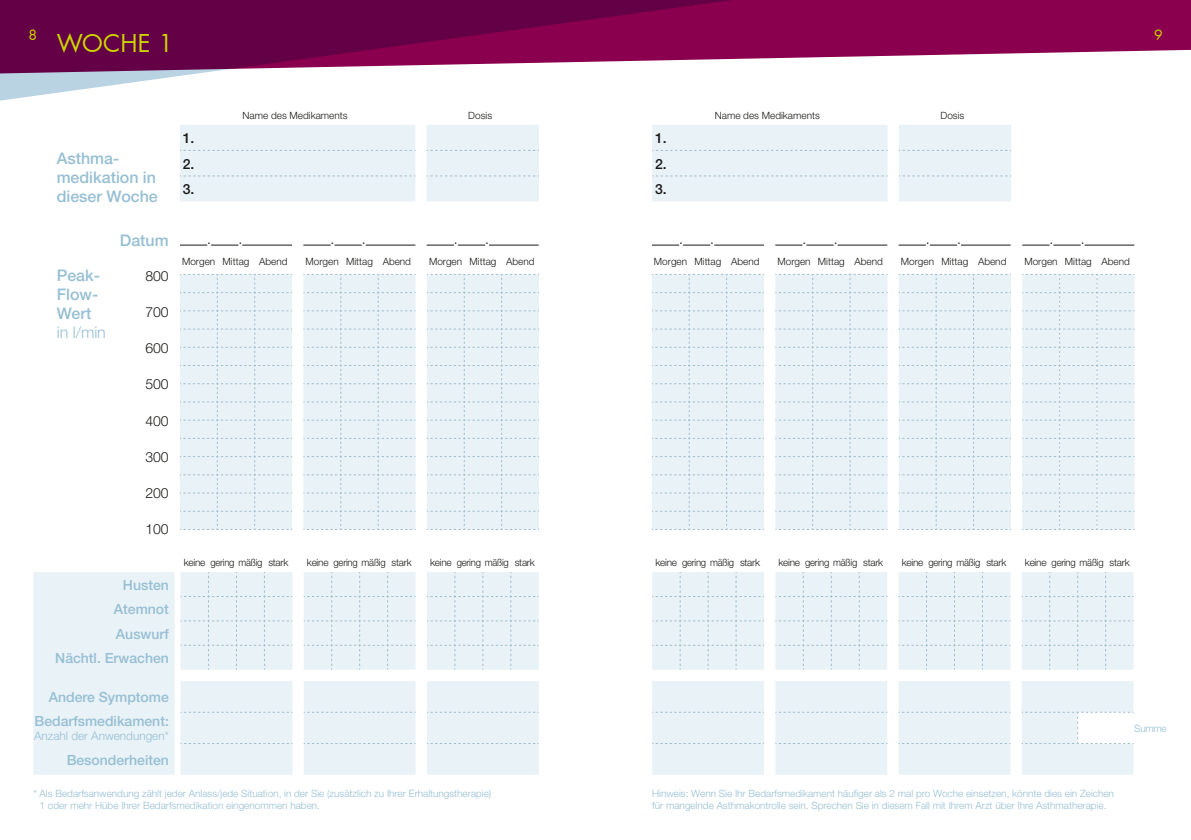
<style>
.page{position:relative;width:1191px;height:840px;background:#fff}
.page>*{position:absolute;margin:0;border:0;box-sizing:border-box;transform-origin:0 0}
.t1{font:24px "Futura LT Pro";letter-spacing:.005em;color:#ccd500}
.t2{font:500 16px/19.2px "Helvetica Neue LT";color:#96bfd4;text-align:justify}
.t3{font:300 16px "Helvetica Neue LT";color:#96bfd4}
.t4{font:500 14px/24.4px "Helvetica Neue LT";color:#96bfd4;text-align:right}
.t5{font:300 14px "Helvetica Neue LT";color:#1a1a18}
.t6{font:500 14px/25.6px "Helvetica Neue LT";color:#1a1a18;text-align:justify}
.t7{font:14px "Futura LT Pro";color:#ccd500}
.t8{font:300 11.8px "Helvetica Neue LT";color:#96bfd4}
.t9{font:300 10px/12px "Helvetica Neue LT";color:#96bfd4}
.t10{font:300 10px "Helvetica Neue LT";color:#1a1a18}
.t11{font:300 10px "Helvetica Neue LT";letter-spacing:-.025em;color:#1a1a18}
</style>
<div class="page">
<svg style="left:0;top:0;width:1191px;height:101px"></svg>
<svg style="left:33px;top:572px;width:506px;height:202px;background:#ebf3f7"></svg>
<div style="left:181px;top:572px;width:111px;height:97px;background:#e9f2f7"></div>
<div style="left:304px;top:572px;width:111px;height:97px;background:#e9f2f7"></div>
<div style="left:427px;top:572px;width:112px;height:97px;background:#e9f2f7"></div>
<svg style="left:181px;top:711px;width:111px;height:1px"></svg>
<svg style="left:181px;top:742px;width:111px;height:1px"></svg>
<svg style="left:304px;top:711px;width:111px;height:1px"></svg>
<svg style="left:304px;top:742px;width:111px;height:1px"></svg>
<svg style="left:427px;top:711px;width:112px;height:1px"></svg>
<svg style="left:427px;top:742px;width:112px;height:1px"></svg>
<svg style="left:652px;top:596px;width:481px;height:178px;fill:#e9f2f7"></svg>
<div style="left:775px;top:572px;width:112px;height:97px;background:#e9f2f7"></div>
<svg style="left:898px;top:572px;width:112px;height:97px;background:#e6f0f5"></svg>
<svg style="left:1021px;top:572px;width:112px;height:97px;background:#e6f0f5"></svg>
<svg style="left:652px;top:711px;width:112px;height:1px"></svg>
<svg style="left:652px;top:742px;width:112px;height:1px"></svg>
<svg style="left:775px;top:711px;width:112px;height:1px"></svg>
<svg style="left:775px;top:742px;width:112px;height:1px"></svg>
<svg style="left:898px;top:711px;width:112px;height:1px"></svg>
<svg style="left:898px;top:742px;width:112px;height:1px"></svg>
<div style="left:652px;top:572px;width:112px;height:97px;background:#e9f2f7"></div>
<svg style="left:1021px;top:711px;width:112px;height:32px"></svg>
<svg style="left:180px;top:244px;width:58px;height:1px"></svg>
<hr style="left:242px;top:244px;width:50px;height:1px;background:#1a1a18">
<svg style="left:303px;top:244px;width:59px;height:1px"></svg>
<hr style="left:366px;top:244px;width:49px;height:1px;background:#1a1a18">
<svg style="left:427px;top:244px;width:58px;height:1px"></svg>
<hr style="left:489px;top:244px;width:50px;height:1px;background:#1a1a18">
<svg style="left:652px;top:244px;width:58px;height:1px"></svg>
<hr style="left:714px;top:244px;width:50px;height:1px;background:#1a1a18">
<svg style="left:775px;top:244px;width:58px;height:1px"></svg>
<hr style="left:837px;top:244px;width:50px;height:1px;background:#1a1a18">
<svg style="left:898px;top:244px;width:59px;height:1px"></svg>
<hr style="left:961px;top:244px;width:49px;height:1px;background:#1a1a18">
<svg style="left:1022px;top:244px;width:58px;height:1px"></svg>
<hr style="left:1084px;top:244px;width:50px;height:1px;background:#1a1a18">
<div style="left:180px;top:274px;width:112px;height:256px;background:#e9f2f7"></div>
<svg style="left:303px;top:274px;width:112px;height:256px;background:#e7f0f6"></svg>
<div style="left:427px;top:274px;width:112px;height:256px;background:#e9f2f7"></div>
<div style="left:652px;top:274px;width:112px;height:256px;background:#e9f2f7"></div>
<div style="left:775px;top:274px;width:112px;height:256px;background:#e9f2f7"></div>
<svg style="left:898px;top:274px;width:236px;height:256px;background:#e7f0f5"></svg>
<div style="left:180px;top:125px;width:359px;height:76px;background:#e9f2f7"></div>
<div style="left:652px;top:125px;width:359px;height:76px;background:#e9f2f7"></div>
<h3 class="t7" style="left:28px;top:25px;width:10px">8</h3>
<h3 class="t7" style="left:1154px;top:25px;width:10px">9</h3>
<h1 class="t1" style="left:57px;top:27px;width:118px">WOCHE 1</h1>
<h2 class="t2" style="left:57px;top:148px;width:103px;text-align:left">Asthma&shy;medikation in dieser Woche</h2>
<h3 class="t6" style="left:183px;top:125px;width:13px">1.<br>2.<br>3.</h3>
<p class="t10" style="left:242px;top:109px;width:107px">Name des Medikaments</p>
<p class="t10" style="left:468px;top:109px;width:25px">Dosis</p>
<h3 class="t6" style="left:655px;top:125px;width:13px">1.<br>2.<br>3.</h3>
<p class="t10" style="left:715px;top:109px;width:107px">Name des Medikaments</p>
<p class="t10" style="left:940px;top:109px;width:25px">Dosis</p>
<h2 class="t2" style="left:57px;top:265px;width:45px">Peak-Flow-Wert</h2>
<h2 class="t3" style="left:57px;top:322px;width:51px">in l/min</h2>
<h2 class="t2" style="left:120px;top:231px;width:50px">Datum</h2>
<h3 class="t5" style="left:207px;top:230px;width:5px">.</h3>
<h3 class="t5" style="left:238px;top:230px;width:5px">.</h3>
<h3 class="t5" style="left:331px;top:230px;width:5px">.</h3>
<h3 class="t5" style="left:362px;top:230px;width:5px">.</h3>
<h3 class="t5" style="left:454px;top:230px;width:5px">.</h3>
<h3 class="t5" style="left:485px;top:230px;width:5px">.</h3>
<h3 class="t5" style="left:679px;top:230px;width:5px">.</h3>
<h3 class="t5" style="left:710px;top:230px;width:5px">.</h3>
<h3 class="t5" style="left:802px;top:230px;width:5px">.</h3>
<h3 class="t5" style="left:833px;top:230px;width:5px">.</h3>
<h3 class="t5" style="left:926px;top:230px;width:5px">.</h3>
<h3 class="t5" style="left:957px;top:230px;width:5px">.</h3>
<h3 class="t5" style="left:1049px;top:230px;width:5px">.</h3>
<h3 class="t5" style="left:1080px;top:230px;width:5px">.</h3>
<p class="t10" style="left:182px;top:255px;width:107px">Morgen Mittag Abend</p>
<p class="t10" style="left:305px;top:255px;width:107px">Morgen Mittag Abend</p>
<p class="t10" style="left:429px;top:255px;width:107px">Morgen Mittag Abend</p>
<p class="t10" style="left:654px;top:255px;width:107px">Morgen Mittag Abend</p>
<p class="t10" style="left:777px;top:255px;width:107px">Morgen Mittag Abend</p>
<p class="t10" style="left:901px;top:255px;width:107px">Morgen Mittag Abend</p>
<p class="t10" style="left:1024px;top:255px;width:107px">Morgen Mittag Abend</p>
<h3 class="t5" style="left:145px;top:267px;width:25px">800</h3>
<h3 class="t5" style="left:145px;top:303px;width:25px">700</h3>
<h3 class="t5" style="left:145px;top:339px;width:25px">600</h3>
<h3 class="t5" style="left:145px;top:375px;width:25px">500</h3>
<h3 class="t5" style="left:145px;top:412px;width:25px">400</h3>
<h3 class="t5" style="left:145px;top:448px;width:25px">300</h3>
<h3 class="t5" style="left:145px;top:484px;width:25px">200</h3>
<h3 class="t5" style="left:145px;top:520px;width:25px">100</h3>
<p class="t11" style="left:184px;top:555px;width:106px">keine gering mäßig stark</p>
<p class="t11" style="left:307px;top:555px;width:106px">keine gering mäßig stark</p>
<p class="t11" style="left:430px;top:555px;width:106px">keine gering mäßig stark</p>
<p class="t11" style="left:655px;top:555px;width:106px">keine gering mäßig stark</p>
<p class="t11" style="left:778px;top:555px;width:106px">keine gering mäßig stark</p>
<p class="t11" style="left:901px;top:555px;width:106px">keine gering mäßig stark</p>
<p class="t11" style="left:1025px;top:555px;width:106px">keine gering mäßig stark</p>
<h3 class="t4" style="left:55px;top:572px;width:115px">Husten<br>Atemnot<br>Auswurf<br>Nächtl. Erwachen</h3>
<h3 class="t4" style="left:35px;top:684px;width:136px">Andere Symptome<br>Bedarfsmedikament:</h3>
<p class="t8" style="left:34px;top:728px;width:136px">Anzahl der Anwendungen*</p>
<h3 class="t4" style="left:67px;top:746px;width:104px">Besonderheiten</h3>
<p class="t9" style="left:40px;top:787px;width:453px;text-indent:-6px">* Als Bedarfsanwendung zählt jeder Anlass/jede Situation, in der Sie (zusätzlich zu Ihrer Erhaltungstherapie)<br>1 oder mehr Hübe Ihrer Bedarfsmedikation eingenommen haben.</p>
<p class="t9" style="left:652px;top:787px;width:463px">Hinweis: Wenn Sie Ihr Bedarfsmedikament häufiger als 2 mal pro Woche einsetzen, könnte dies ein Zeichen für mangelnde Asthmakontrolle sein. Sprechen Sie in diesem Fall mit Ihrem Arzt über Ihre Asthmatherapie.</p>
<p class="t9" style="left:1134px;top:721px;width:34px">Summe</p>
</div>
